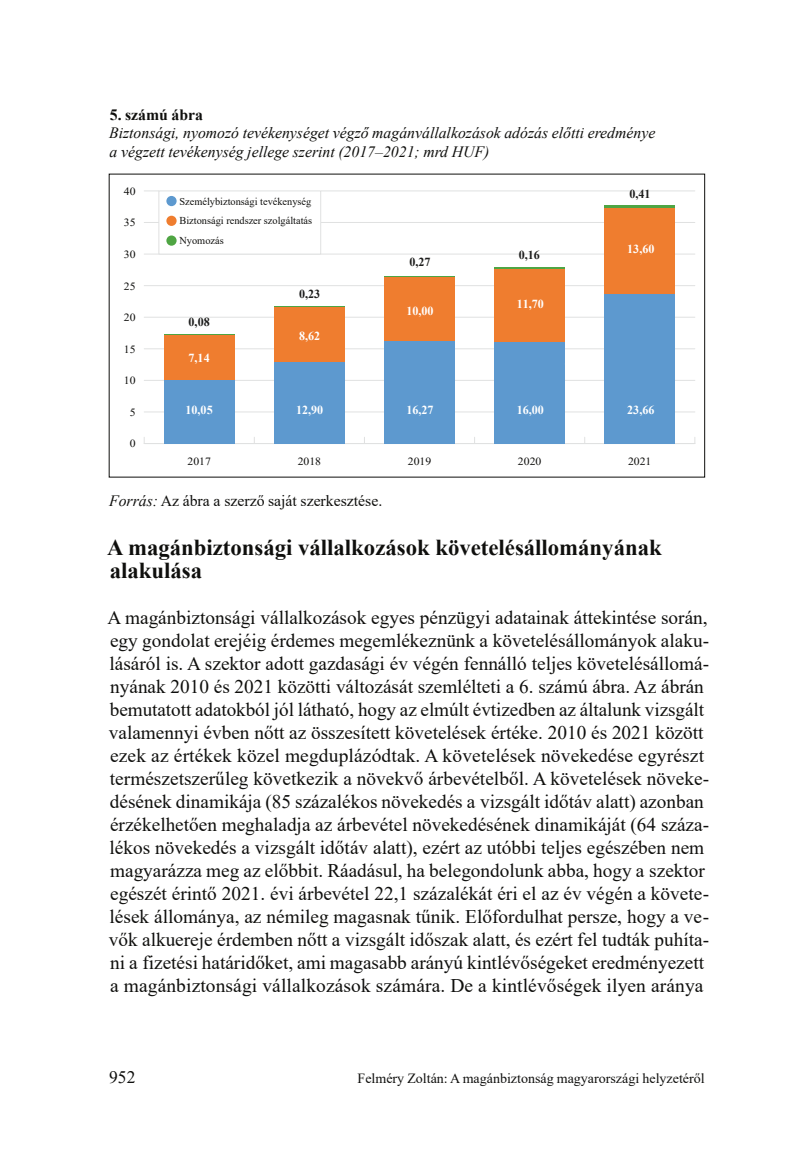
<style>
.page{position:relative;width:794px;height:1166px;background:#fff}
.page>*{position:absolute;margin:0;border:0;box-sizing:border-box;transform-origin:0 0}
.t1{font:700 22.75px/22.9px "Times New Roman";color:#0f0f0d}
.t2{font:19.25px/22.9px "Times New Roman";color:#0f0f0d}
.t3{font:17.5px "Times New Roman";color:#0f0f0d}
.t4{font:italic 15.75px/18.4px "Times New Roman";color:#0f0f0d}
.t5{font:15.75px "Times New Roman";color:#0f0f0d}
.t6{font:700 15.75px "Times New Roman";color:#0f0f0d}
.t7{font:14px "Times New Roman";color:#0f0f0d}
.t8{font:700 12.25px "Times New Roman";color:#fff}
.t9{font:700 12.25px "Times New Roman";color:#1c1c1b}
.t10{font:11.03px "Times New Roman";color:#0f0f0d;scale:1.06 1}
.t11{font:10.5px/19.8px "Times New Roman";color:#0f0f0d;text-align:justify}
.s1{font-style:italic}
</style>
<div class="page">
<hr style="left:144px;top:443px;width:551px;height:1px;background:#e0e1e1">
<hr style="left:144px;top:411px;width:551px;height:1px;background:#e0e1e1">
<hr style="left:144px;top:380px;width:551px;height:1px;background:#e0e1e1">
<hr style="left:144px;top:348px;width:551px;height:1px;background:#e0e1e1">
<hr style="left:144px;top:317px;width:551px;height:1px;background:#e0e1e1">
<hr style="left:144px;top:285px;width:551px;height:1px;background:#e0e1e1">
<hr style="left:144px;top:254px;width:551px;height:1px;background:#e0e1e1">
<hr style="left:144px;top:222px;width:551px;height:1px;background:#e0e1e1">
<hr style="left:144px;top:190px;width:551px;height:1px;background:#e0e1e1">
<hr style="left:164px;top:334px;width:70px;height:1px;background:#4fa543">
<hr style="left:274px;top:306px;width:71px;height:2px;background:#4fa543">
<hr style="left:384px;top:276px;width:71px;height:2px;background:#4fa543">
<hr style="left:494px;top:268px;width:71px;height:1px;background:#4fa543">
<hr style="left:604px;top:206px;width:71px;height:2px;background:#4fa543">
<div style="left:164px;top:335px;width:70px;height:45px;background:#ef7d2f"></div>
<div style="left:274px;top:308px;width:71px;height:54px;background:#ef7d2f"></div>
<div style="left:384px;top:278px;width:71px;height:63px;background:#ef7d2f"></div>
<div style="left:494px;top:269px;width:71px;height:73px;background:#ef7d2f"></div>
<div style="left:604px;top:208px;width:71px;height:86px;background:#ef7d2f"></div>
<div style="left:164px;top:380px;width:70px;height:63px;background:#5d99cf"></div>
<div style="left:274px;top:362px;width:71px;height:81px;background:#5d99cf"></div>
<div style="left:384px;top:341px;width:71px;height:102px;background:#5d99cf"></div>
<div style="left:494px;top:342px;width:71px;height:101px;background:#5d99cf"></div>
<div style="left:604px;top:294px;width:71px;height:149px;background:#5d99cf"></div>
<div style="left:159px;top:191px;width:162px;height:63px;background:#fff"></div>
<div style="left:158px;top:190px;width:163px;height:65px;border:1px solid #e0e1e1"></div>
<div style="left:166px;top:196px;width:11px;height:10px;background:#5d99cf;border-radius:50%"></div>
<div style="left:166px;top:216px;width:11px;height:10px;background:#ef7d2f;border-radius:50%"></div>
<div style="left:166px;top:235px;width:11px;height:11px;background:#4fa543;border-radius:50%"></div>
<p class="t6" style="left:110px;top:103px;width:95px">5. számú ábra</p>
<p class="t4" style="left:109px;top:123px;width:548px">Biztonsági, nyomozó tevékenységet végző magánvállalkozások adózás előtti eredménye a végzett tevékenység jellege szerint (2017–2021; mrd HUF)</p>
<p class="t10" style="left:124px;top:183px;width:13px">40</p>
<p class="t10" style="left:124px;top:215px;width:13px">35</p>
<p class="t10" style="left:124px;top:246px;width:13px">30</p>
<p class="t10" style="left:124px;top:278px;width:13px">25</p>
<p class="t10" style="left:124px;top:310px;width:13px">20</p>
<p class="t10" style="left:124px;top:341px;width:13px">15</p>
<p class="t10" style="left:124px;top:373px;width:13px">10</p>
<p class="t10" style="left:130px;top:404px;width:7px">5</p>
<p class="t10" style="left:130px;top:436px;width:7px">0</p>
<p class="t11" style="left:179px;top:191px;width:134px">Személybiztonsági tevékenység Biztonsági rendszer szolgáltatás Nyomozás</p>
<p class="t9" style="left:189px;top:313px;width:23px">0,08</p>
<p class="t8" style="left:189px;top:349px;width:23px">7,14</p>
<p class="t9" style="left:299px;top:285px;width:23px">0,23</p>
<p class="t8" style="left:299px;top:327px;width:23px">8,62</p>
<p class="t9" style="left:409px;top:253px;width:23px">0,27</p>
<p class="t8" style="left:406px;top:302px;width:29px">10,00</p>
<p class="t9" style="left:519px;top:246px;width:23px">0,16</p>
<p class="t8" style="left:517px;top:295px;width:29px">11,70</p>
<p class="t9" style="left:629px;top:185px;width:23px">0,41</p>
<p class="t8" style="left:627px;top:240px;width:29px">13,60</p>
<p class="t8" style="left:186px;top:401px;width:29px">10,05</p>
<p class="t8" style="left:296px;top:401px;width:29px">12,90</p>
<p class="t8" style="left:406px;top:401px;width:29px">16,27</p>
<p class="t8" style="left:517px;top:401px;width:29px">16,00</p>
<p class="t8" style="left:627px;top:401px;width:29px">23,66</p>
<p class="t10" style="left:188px;top:454px;width:24px">2017</p>
<p class="t10" style="left:298px;top:454px;width:24px">2018</p>
<p class="t10" style="left:408px;top:454px;width:24px">2019</p>
<p class="t10" style="left:518px;top:454px;width:24px">2020</p>
<p class="t10" style="left:628px;top:454px;width:24px">2021</p>
<p class="t5" style="left:109px;top:489px;width:275px"><span class="s1">Forrás:</span> Az ábra a szerző saját szerkesztése.</p>
<p class="t1" style="left:107px;top:535px;width:556px">A magánbiztonsági vállalkozások követelésállományának alakulása</p>
<p class="t2" style="left:107px;top:606px;width:603px">A magánbiztonsági vállalkozások egyes pénzügyi adatainak áttekintése során, egy gondolat erejéig érdemes megemlékeznünk a követelésállományok alaku&shy;lásáról is. A szektor adott gazdasági év végén fennálló teljes követelésállomá&shy;nyának 2010 és 2021 közötti változását szemlélteti a 6. számú ábra. Az ábrán bemutatott adatokból jól látható, hogy az elmúlt évtizedben az általunk vizsgált valamennyi évben nőtt az összesített követelések értéke. 2010 és 2021 között ezek az értékek közel megduplázódtak. A követelések növekedése egyrészt természetszerűleg következik a növekvő árbevételből. A követelések növeke&shy;désének dinamikája (85 százalékos növekedés a vizsgált időtáv alatt) azonban érzékelhetően meghaladja az árbevétel növekedésének dinamikáját (64 száza&shy;lékos növekedés a vizsgált időtáv alatt), ezért az utóbbi teljes egészében nem magyarázza meg az előbbit. Ráadásul, ha belegondolunk abba, hogy a szektor egészét érintő 2021. évi árbevétel 22,1 százalékát éri el az év végén a követe&shy;lések állománya, az némileg magasnak tűnik. Előfordulhat persze, hogy a ve&shy;vők alkuereje érdemben nőtt a vizsgált időszak alatt, és ezért fel tudták puhíta&shy;ni a fizetési határidőket, ami magasabb arányú kintlévőségeket eredményezett a magánbiztonsági vállalkozások számára. De a kintlévőségek ilyen aránya</p>
<p class="t3" style="left:109px;top:1065px;width:28px">952</p>
<p class="t7" style="left:357px;top:1069px;width:348px">Felméry Zoltán: A magánbiztonság magyarországi helyzetéről</p>
</div>
